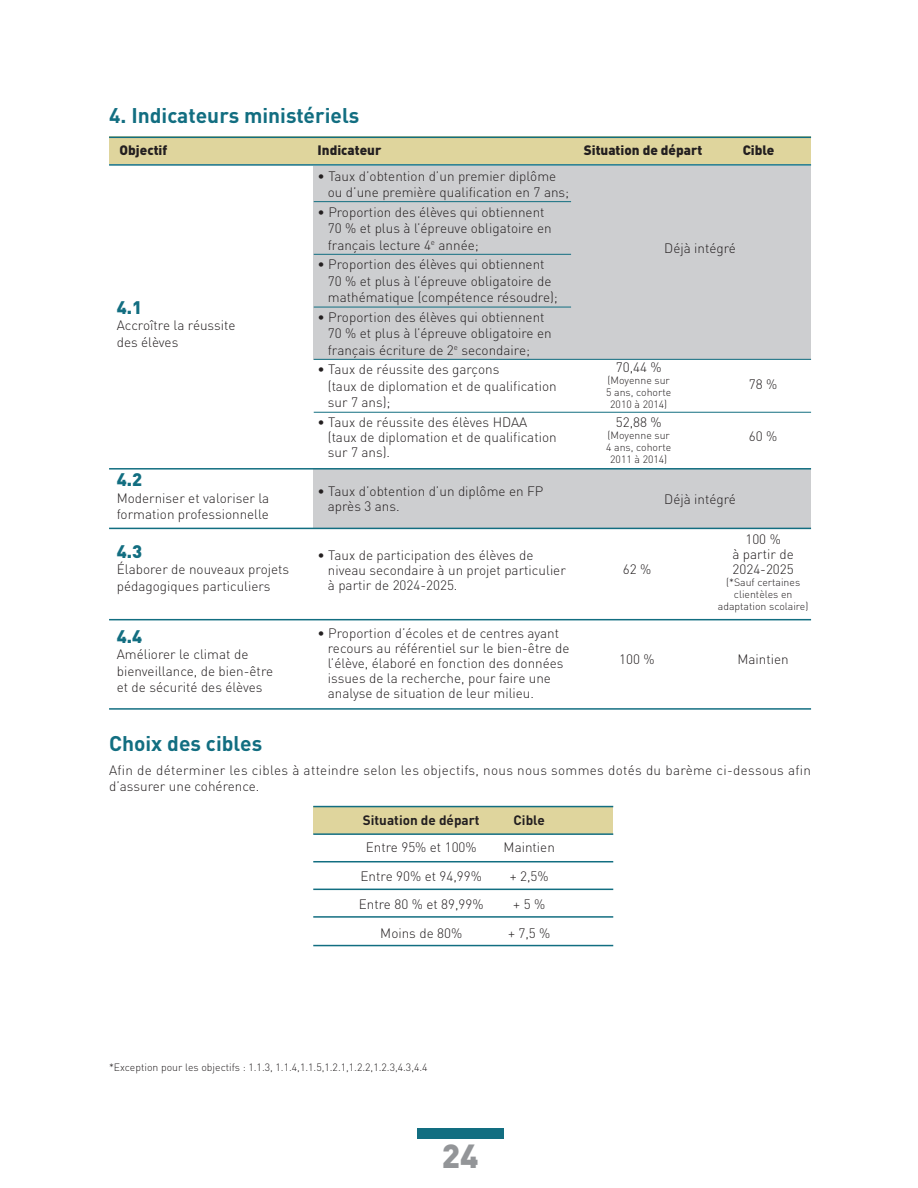
<style>
.page{position:relative;width:918px;height:1188px;background:#fff}
.page>*{position:absolute;margin:0;border:0;box-sizing:border-box;transform-origin:0 0}
.t1{font:900 33px "DIN Pro";color:#939598}
.t2{font:700 21px "DIN Pro";color:#126e81}
.t3{font:900 18px "DIN Pro";color:#126e81}
.t4{font:300 13.5px/16.5px "DIN Pro";color:#231f20}
.t5{font:300 13.5px/16.5px "DIN Pro";letter-spacing:.02em;color:#231f20}
.t6{font:900 13.5px "DIN Pro";color:#231f20}
.t7{font:700 13.5px "DIN Pro";color:#231f20}
.t8{font:300 10.5px/12px "DIN Pro";color:#231f20;text-align:center}
</style>
<div class="page">
<div style="left:109px;top:137px;width:702px;height:27px;background:#dfd59d"></div>
<div style="left:314px;top:166px;width:497px;height:194px;background:#cdced0"></div>
<div style="left:314px;top:468px;width:497px;height:60px;background:#cdced0"></div>
<hr style="left:109px;top:468px;width:702px;height:2px;background:#126e81">
<hr style="left:109px;top:528px;width:702px;height:1px;background:#126e81">
<hr style="left:109px;top:619px;width:702px;height:1px;background:#126e81">
<hr style="left:109px;top:708px;width:702px;height:2px;background:#126e81">
<hr style="left:109px;top:164px;width:702px;height:2px;background:#126e81">
<hr style="left:109px;top:137px;width:702px;height:1px;background:#126e81">
<hr style="left:314px;top:254px;width:257px;height:1px;background:#126e81">
<hr style="left:314px;top:307px;width:257px;height:1px;background:#126e81">
<hr style="left:314px;top:359px;width:497px;height:1px;background:#126e81">
<hr style="left:314px;top:201px;width:257px;height:1px;background:#126e81">
<hr style="left:314px;top:412px;width:497px;height:1px;background:#126e81">
<div style="left:417px;top:1128px;width:86px;height:11px;background:#126e81"></div>
<div style="left:313px;top:806px;width:300px;height:27px;background:#dfd59d"></div>
<hr style="left:313px;top:833px;width:300px;height:2px;background:#126e81">
<hr style="left:313px;top:861px;width:300px;height:1px;background:#126e81">
<hr style="left:313px;top:889px;width:300px;height:1px;background:#126e81">
<hr style="left:313px;top:916px;width:300px;height:2px;background:#126e81">
<hr style="left:313px;top:945px;width:300px;height:1px;background:#126e81">
<hr style="left:313px;top:806px;width:300px;height:1px;background:#126e81">
<h2 class="t2" style="left:109px;top:98px;width:252px">4. Indicateurs ministériels</h2>
<p class="t6" style="left:120px;top:138px;width:49px">Objectif</p>
<p class="t6" style="left:318px;top:138px;width:65px">Indicateur</p>
<p class="t6" style="left:584px;top:138px;width:120px">Situation de départ</p>
<p class="t6" style="left:743px;top:138px;width:33px">Cible</p>
<p class="t4" style="left:328px;top:166px;width:243px;text-indent:-10px">• Taux d’obtention d’un premier diplôme ou d’une première qualification en 7 ans;</p>
<p class="t4" style="left:328px;top:202px;width:225px;text-indent:-10px">• Proportion des élèves qui obtiennent<br>70 % et plus à l’épreuve obligatoire en français lecture 4<sup>e</sup> année;</p>
<p class="t4" style="left:328px;top:255px;width:232px;text-indent:-10px">• Proportion des élèves qui obtiennent<br>70 % et plus à l’épreuve obligatoire de mathématique (compétence résoudre);</p>
<p class="t4" style="left:328px;top:307px;width:225px;text-indent:-10px">• Proportion des élèves qui obtiennent<br>70 % et plus à l’épreuve obligatoire en français écriture de 2<sup>e</sup> secondaire;</p>
<p class="t4" style="left:328px;top:360px;width:230px;text-indent:-10px">• Taux de réussite des garçons<br>(taux de diplomation et de qualification sur 7 ans);</p>
<p class="t4" style="left:328px;top:413px;width:230px;line-height:15px;text-indent:-10px">• Taux de réussite des élèves HDAA (taux de diplomation et de qualification sur 7 ans).</p>
<p class="t4" style="left:328px;top:482px;width:217px;line-height:15px;text-indent:-10px">• Taux d’obtention d’un diplôme en FP après 3 ans.</p>
<p class="t4" style="left:328px;top:547px;width:240px;line-height:15px;text-indent:-10px">• Taux de participation des élèves de niveau secondaire à un projet particulier à partir de 2024-2025.</p>
<p class="t4" style="left:328px;top:625px;width:243px;line-height:15px;text-indent:-10px">• Proportion d’écoles et de centres ayant recours au référentiel sur le bien-être de l’élève, élaboré en fonction des données issues de la recherche, pour faire une analyse de situation de leur milieu.</p>
<p class="t4" style="left:664px;top:239px;width:73px">Déjà intégré</p>
<h3 class="t3" style="left:117px;top:292px;width:27px">4.1</h3>
<p class="t4" style="left:117px;top:316px;width:120px">Accroître la réussite des élèves</p>
<p class="t4" style="left:616px;top:358px;width:47px">70,44 %</p>
<p class="t8" style="left:606px;top:374px;width:67px">(Moyenne sur<br>5 ans, cohorte<br>2010 à 2014)</p>
<p class="t4" style="left:616px;top:412px;width:47px">52,88 %</p>
<p class="t8" style="left:606px;top:428px;width:67px">(Moyenne sur<br>4 ans, cohorte<br>2011 à 2014)</p>
<p class="t4" style="left:749px;top:374px;width:30px">78 %</p>
<p class="t4" style="left:749px;top:427px;width:30px">60 %</p>
<h3 class="t3" style="left:117px;top:464px;width:27px">4.2</h3>
<p class="t4" style="left:117px;top:489px;width:154px">Moderniser et valoriser la formation professionnelle</p>
<h3 class="t3" style="left:117px;top:536px;width:27px">4.3</h3>
<p class="t4" style="left:117px;top:560px;width:174px">Élaborer de nouveaux projets pédagogiques particuliers</p>
<h3 class="t3" style="left:117px;top:621px;width:27px">4.4</h3>
<p class="t4" style="left:117px;top:645px;width:158px">Améliorer le climat de bienveillance, de bien-être et de sécurité des élèves</p>
<p class="t4" style="left:664px;top:490px;width:73px">Déjà intégré</p>
<p class="t4" style="left:732px;top:530px;width:63px;line-height:15px;text-align:center">100 %<br>à partir de<br>2024-2025</p>
<p class="t8" style="left:718px;top:575px;width:92px">(*Sauf certaines clientèles en adaptation scolaire)</p>
<p class="t4" style="left:623px;top:560px;width:30px">62 %</p>
<p class="t4" style="left:619px;top:650px;width:37px">100 %</p>
<p class="t4" style="left:738px;top:650px;width:53px">Maintien</p>
<h2 class="t2" style="left:109px;top:726px;width:155px">Choix des cibles</h2>
<p class="t5" style="left:109px;top:761px;width:704px">Afin de déterminer les cibles à atteindre selon les objectifs, nous nous sommes dotés du barème ci-dessous afin d’assurer une cohérence.</p>
<p class="t7" style="left:363px;top:809px;width:118px">Situation de départ</p>
<p class="t7" style="left:514px;top:809px;width:33px">Cible</p>
<p class="t4" style="left:366px;top:838px;width:113px">Entre 95% et 100%</p>
<p class="t4" style="left:504px;top:838px;width:53px">Maintien</p>
<p class="t4" style="left:361px;top:866px;width:123px">Entre 90% et 94,99%</p>
<p class="t4" style="left:510px;top:866px;width:40px">+ 2,5%</p>
<p class="t4" style="left:359px;top:895px;width:126px">Entre 80 % et 89,99%</p>
<p class="t4" style="left:513px;top:895px;width:33px">+ 5 %</p>
<p class="t4" style="left:380px;top:923px;width:83px">Moins de 80%</p>
<p class="t4" style="left:508px;top:923px;width:44px">+ 7,5 %</p>
<p class="t8" style="left:109px;top:1061px;width:320px">*Exception pour les objectifs : 1.1.3, 1.1.4,1.1.5,1.2.1,1.2.2,1.2.3,4.3,4.4</p>
<h1 class="t1" style="left:442px;top:1128px;width:38px">24</h1>
</div>
